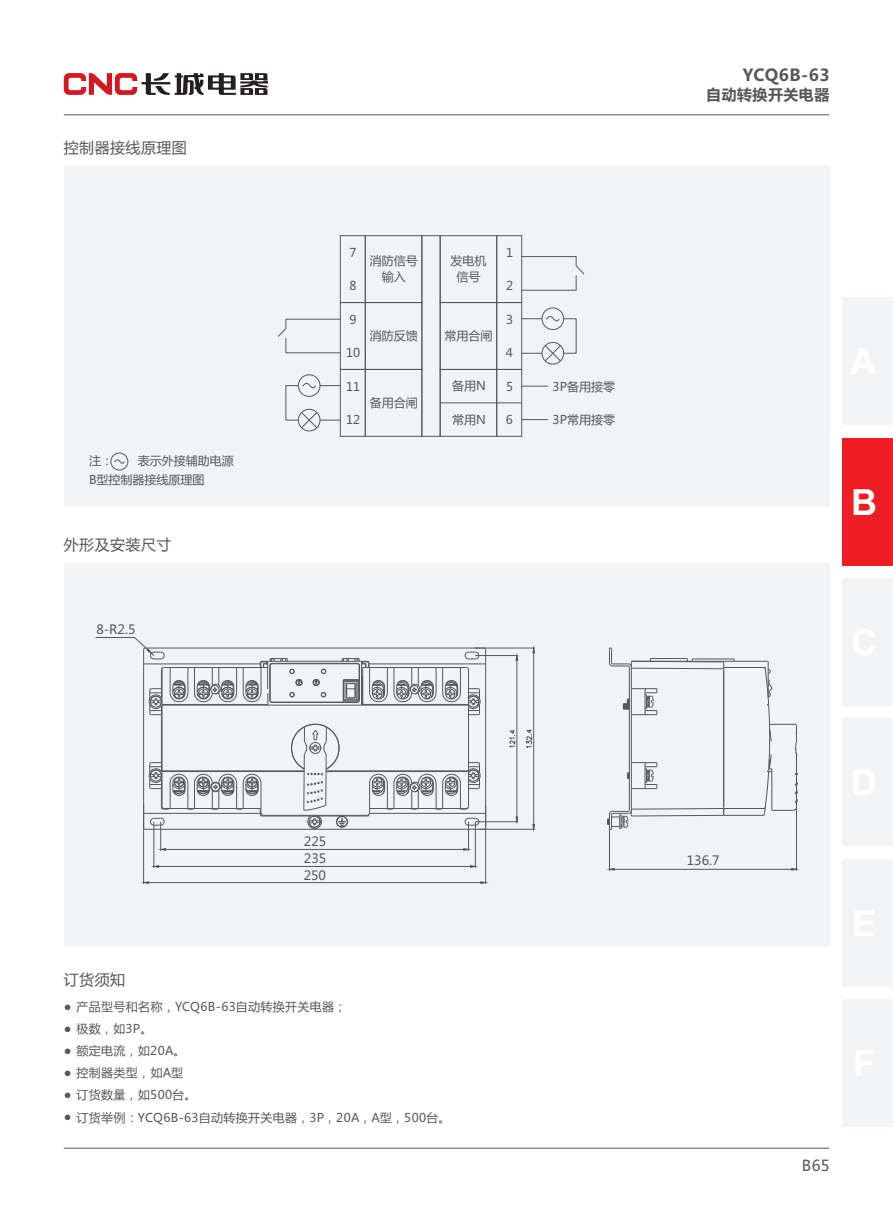
<style>
.page{position:relative;width:893px;height:1212px;background:#fff}
.page>*{position:absolute;margin:0;border:0;box-sizing:border-box;transform-origin:0 0}
.t1{font:700 36px "Arial";color:#fff}
.t2{font:700 16.5px "Microsoft Ya Hei";letter-spacing:.03em;color:#57585a}
.t3{font:15px "Microsoft Ya Hei";letter-spacing:.03em;color:#57585a}
.t4{font:700 15px "Microsoft Ya Hei";letter-spacing:.03em;color:#57585a}
.t5{font:12.75px/16.8px "Microsoft Ya Hei";color:#57585a;text-align:justify}
.t6{font:12px "Microsoft Ya Hei";letter-spacing:.03em;color:#57585a}
.t7{font:12px/15.9px "Microsoft Ya Hei";color:#57585a;text-align:center}
</style>
<div class="page">
<hr style="left:64px;top:114px;width:765px;height:1px;background:#57585a">
<hr style="left:64px;top:1148px;width:765px;height:1px;background:#57585a">
<svg style="left:64px;top:73px;width:204px;height:22px"></svg>
<div style="left:64px;top:166px;width:765px;height:340px;background:#f2f3f4"></div>
<div style="left:110px;top:453px;width:18px;height:17px;border:1px solid #57585a;border-radius:50%"></div>
<svg style="left:114px;top:458px;width:12px;height:8px"></svg>
<div style="left:340px;top:235px;width:26px;height:68px;border:1px solid #57585a"></div>
<div style="left:340px;top:302px;width:26px;height:68px;border:1px solid #57585a"></div>
<div style="left:340px;top:369px;width:26px;height:68px;border:1px solid #57585a"></div>
<div style="left:365px;top:235px;width:57px;height:68px;border:1px solid #57585a"></div>
<div style="left:365px;top:302px;width:57px;height:68px;border:1px solid #57585a"></div>
<div style="left:365px;top:369px;width:57px;height:68px;border:1px solid #57585a"></div>
<div style="left:421px;top:235px;width:20px;height:202px;border:1px solid #57585a"></div>
<div style="left:440px;top:235px;width:57px;height:68px;border:1px solid #57585a"></div>
<div style="left:440px;top:302px;width:57px;height:68px;border:1px solid #57585a"></div>
<div style="left:440px;top:369px;width:57px;height:68px;border:1px solid #57585a"></div>
<hr style="left:440px;top:402px;width:82px;height:1px;background:#57585a">
<div style="left:298px;top:374px;width:22px;height:23px;border:1px solid #57585a;border-radius:50%"></div>
<div style="left:298px;top:409px;width:22px;height:22px;border:1px solid #57585a;border-radius:50%"></div>
<svg style="left:285px;top:381px;width:56px;height:48px"></svg>
<svg style="left:277px;top:318px;width:64px;height:36px"></svg>
<div style="left:64px;top:563px;width:765px;height:382px;background:#f2f3f4"></div>
<hr style="left:162px;top:705px;width:1px;height:66px;background:#57585a">
<hr style="left:162px;top:705px;width:306px;height:1px;background:#57585a">
<hr style="left:326px;top:770px;width:142px;height:1px;background:#57585a">
<hr style="left:162px;top:770px;width:142px;height:1px;background:#57585a">
<hr style="left:264px;top:815px;width:103px;height:1px;background:#57585a">
<hr style="left:162px;top:771px;width:142px;height:1px;background:#57585a">
<hr style="left:326px;top:771px;width:142px;height:1px;background:#57585a">
<svg style="left:321px;top:692px;width:5px;height:5px"></svg>
<hr style="left:143px;top:667px;width:1px;height:144px;background:#57585a">
<hr style="left:145px;top:829px;width:339px;height:1px;background:#57585a">
<hr style="left:145px;top:648px;width:339px;height:1px;background:#57585a">
<hr style="left:272px;top:702px;width:85px;height:1px;background:#57585a">
<hr style="left:272px;top:663px;width:85px;height:1px;background:#57585a">
<hr style="left:268px;top:661px;width:93px;height:1px;background:#57585a">
<svg style="left:312px;top:668px;width:14px;height:18px"></svg>
<svg style="left:291px;top:723px;width:57px;height:106px"></svg>
<hr style="left:262px;top:816px;width:106px;height:1px;background:#57585a">
<hr style="left:161px;top:715px;width:1px;height:47px;background:#57585a">
<hr style="left:154px;top:822px;width:1px;height:46px;background:#57585a">
<hr style="left:159px;top:866px;width:312px;height:1px;background:#57585a">
<svg style="left:151px;top:865px;width:8px;height:3px"></svg>
<hr style="left:143px;top:805px;width:1px;height:79px;background:#57585a">
<hr style="left:148px;top:882px;width:333px;height:1px;background:#57585a">
<svg style="left:141px;top:881px;width:8px;height:3px"></svg>
<hr style="left:165px;top:849px;width:299px;height:1px;background:#57585a">
<svg style="left:143px;top:762px;width:121px;height:89px"></svg>
<svg style="left:95px;top:637px;width:208px;height:78px"></svg>
<div style="left:842px;top:298px;width:51px;height:127px;background:#f2f3f4"></div>
<div style="left:842px;top:438px;width:51px;height:128px;background:#ee1d23"></div>
<div style="left:842px;top:578px;width:51px;height:128px;background:#f2f3f4"></div>
<div style="left:842px;top:719px;width:51px;height:127px;background:#f2f3f4"></div>
<div style="left:842px;top:859px;width:51px;height:127px;background:#f2f3f4"></div>
<div style="left:842px;top:999px;width:51px;height:128px;background:#f2f3f4"></div>
<div style="left:496px;top:235px;width:26px;height:68px;border:1px solid #57585a"></div>
<div style="left:496px;top:302px;width:26px;height:68px;border:1px solid #57585a"></div>
<div style="left:496px;top:369px;width:26px;height:68px;border:1px solid #57585a"></div>
<svg style="left:521px;top:256px;width:64px;height:35px"></svg>
<div style="left:542px;top:307px;width:22px;height:23px;border:1px solid #57585a;border-radius:50%"></div>
<div style="left:542px;top:342px;width:22px;height:22px;border:1px solid #57585a;border-radius:50%"></div>
<svg style="left:521px;top:314px;width:56px;height:48px"></svg>
<svg style="left:522px;top:386px;width:26px;height:1px"></svg>
<svg style="left:522px;top:419px;width:26px;height:1px"></svg>
<hr style="left:468px;top:705px;width:1px;height:66px;background:#57585a">
<hr style="left:485px;top:667px;width:1px;height:144px;background:#57585a">
<svg style="left:342px;top:647px;width:144px;height:68px"></svg>
<hr style="left:724px;top:808px;width:41px;height:1px;background:#57585a">
<hr style="left:724px;top:667px;width:41px;height:1px;background:#57585a">
<hr style="left:724px;top:815px;width:40px;height:1px;background:#57585a">
<hr style="left:692px;top:659px;width:42px;height:1px;background:#57585a">
<hr style="left:631px;top:667px;width:1px;height:144px;background:#57585a">
<hr style="left:629px;top:667px;width:1px;height:144px;background:#57585a">
<hr style="left:631px;top:661px;width:136px;height:1px;background:#57585a">
<svg style="left:763px;top:660px;width:35px;height:156px"></svg>
<hr style="left:723px;top:670px;width:1px;height:137px;background:#57585a">
<svg style="left:607px;top:743px;width:117px;height:87px"></svg>
<svg style="left:609px;top:648px;width:115px;height:86px"></svg>
<hr style="left:475px;top:822px;width:1px;height:46px;background:#57585a">
<svg style="left:470px;top:865px;width:8px;height:3px"></svg>
<hr style="left:485px;top:805px;width:1px;height:79px;background:#57585a">
<svg style="left:480px;top:881px;width:9px;height:3px"></svg>
<hr style="left:475px;top:821px;width:43px;height:1px;background:#57585a">
<hr style="left:475px;top:655px;width:43px;height:1px;background:#57585a">
<hr style="left:517px;top:660px;width:1px;height:157px;background:#57585a">
<svg style="left:515px;top:809px;width:3px;height:16px"></svg>
<svg style="left:515px;top:653px;width:3px;height:8px"></svg>
<svg style="left:509px;top:729px;width:6px;height:19px"></svg>
<svg style="left:366px;top:762px;width:120px;height:89px"></svg>
<hr style="left:609px;top:817px;width:1px;height:54px;background:#57585a">
<hr style="left:796px;top:758px;width:1px;height:113px;background:#57585a">
<hr style="left:614px;top:869px;width:178px;height:1px;background:#57585a">
<svg style="left:607px;top:868px;width:8px;height:3px"></svg>
<svg style="left:791px;top:868px;width:8px;height:3px"></svg>
<hr style="left:479px;top:829px;width:56px;height:1px;background:#57585a">
<hr style="left:474px;top:648px;width:61px;height:1px;background:#57585a">
<hr style="left:533px;top:653px;width:1px;height:171px;background:#57585a">
<svg style="left:532px;top:824px;width:3px;height:8px"></svg>
<svg style="left:532px;top:645px;width:3px;height:15px"></svg>
<svg style="left:525px;top:729px;width:7px;height:19px"></svg>
<p class="t3" style="left:64px;top:141px;width:125px">控制器接线原理图</p>
<p class="t7" style="left:89px;top:454px;width:25px">注：</p>
<p class="t7" style="left:89px;top:453px;width:146px;line-height:19px;text-align:left;text-indent:49px">表示外接辅助电源<br>B型控制器接线原理图</p>
<p class="t3" style="left:64px;top:537px;width:109px">外形及安装尺寸</p>
<p class="t5" style="left:96px;top:622px;width:41px">8-R2.5</p>
<p class="t7" style="left:350px;top:246px;width:9px">7</p>
<p class="t7" style="left:350px;top:279px;width:9px">8</p>
<p class="t7" style="left:350px;top:312px;width:9px">9</p>
<p class="t7" style="left:346px;top:346px;width:16px">10</p>
<p class="t7" style="left:346px;top:379px;width:16px">11</p>
<p class="t7" style="left:346px;top:413px;width:16px">12</p>
<p class="t7" style="left:370px;top:254px;width:49px">消防信号输入</p>
<p class="t7" style="left:370px;top:329px;width:49px">消防反馈</p>
<p class="t7" style="left:370px;top:396px;width:49px">备用合闸</p>
<p class="t7" style="left:450px;top:254px;width:37px">发电机信号</p>
<p class="t7" style="left:445px;top:329px;width:49px">常用合闸</p>
<p class="t7" style="left:452px;top:379px;width:35px">备用N</p>
<p class="t7" style="left:452px;top:413px;width:35px">常用N</p>
<p class="t7" style="left:506px;top:246px;width:9px">1</p>
<p class="t7" style="left:506px;top:279px;width:9px">2</p>
<p class="t7" style="left:506px;top:312px;width:9px">3</p>
<p class="t7" style="left:506px;top:346px;width:9px">4</p>
<p class="t7" style="left:506px;top:379px;width:9px">5</p>
<p class="t7" style="left:506px;top:413px;width:9px">6</p>
<p class="t7" style="left:553px;top:413px;width:64px">3P常用接零</p>
<p class="t7" style="left:553px;top:379px;width:64px">3P备用接零</p>
<h2 class="t2" style="left:743px;top:67px;width:88px">YCQ6B-63</h2>
<p class="t4" style="left:706px;top:88px;width:125px">自动转换开关电器</p>
<h1 class="t1" style="left:851px;top:488px;width:27px">B</h1>
<p class="t5" style="left:304px;top:834px;width:24px">225<br>235<br>250</p>
<p class="t3" style="left:64px;top:973px;width:63px">订货须知</p>
<p class="t6" style="left:64px;top:1001px;width:284px">● 产品型号和名称，YCQ6B-63自动转换开关电器；</p>
<p class="t7" style="left:64px;top:1021px;width:90px">● 极数，如3P。</p>
<p class="t6" style="left:64px;top:1045px;width:123px">● 额定电流，如20A。</p>
<p class="t6" style="left:64px;top:1067px;width:121px">● 控制器类型，如A型</p>
<p class="t6" style="left:64px;top:1089px;width:134px">● 订货数量，如500台。</p>
<p class="t6" style="left:64px;top:1112px;width:388px">● 订货举例：YCQ6B-63自动转换开关电器，3P，20A，A型，500台。</p>
<p class="t5" style="left:687px;top:853px;width:34px">136.7</p>
<p class="t3" style="left:802px;top:1158px;width:29px">B65</p>
</div>
